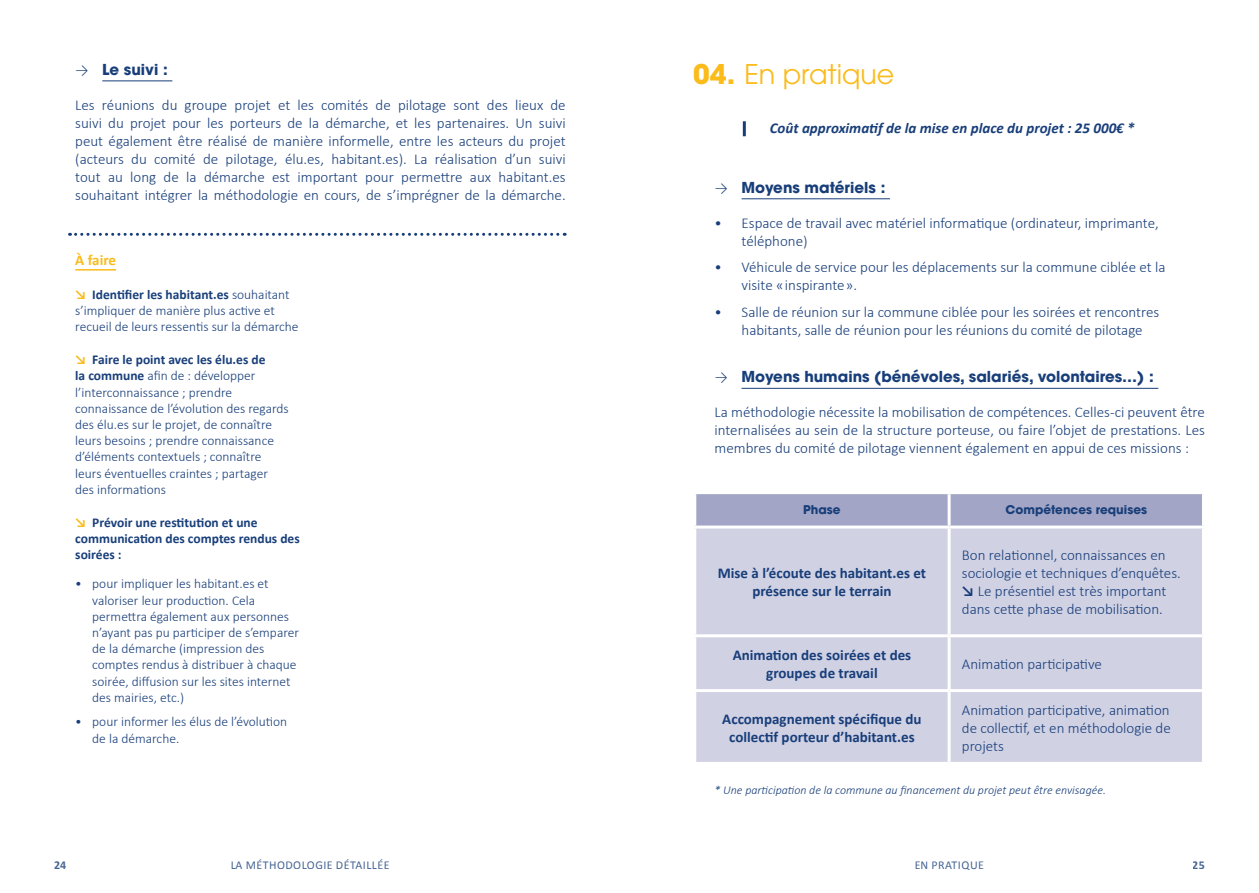
<style>
.page{position:relative;width:1259px;height:893px;background:#fff}
.page>*{position:absolute;margin:0;border:0;box-sizing:border-box;transform-origin:0 0}
.t1{font:27px "ITC Avant Garde Pro";color:#fabb1b}
.t2{font:300 15px/18px "Calibri";color:#183e7a}
.t3{font:700 15px/18px "Calibri";color:#183e7a;text-align:center}
.t4{font:700 15px "ITC Avant Garde Pro";color:#183e7a}
.t5{font:italic 700 15px "Calibri";color:#183e7a}
.t6{font:700 15px "Calibri";letter-spacing:-.005em;color:#fabb1b}
.t7{font:300 13.5px/16.2px "Calibri";color:#183e7a}
.t8{font:700 13.5px/16.2px "Calibri";color:#183e7a}
.t9{font:italic 300 12px "Calibri";color:#183e7a}
.t10{font:12px "Calibri";letter-spacing:.04em;color:#183e7a}
.t11{font:700 12px "ITC Avant Garde Pro";color:#183e7a}
.t12{font:700 12px "Calibri";color:#183e7a}
.s1{font-family:"Calibri";font-weight:300}
.s2{font-weight:700;color:#fabb1b}
.s3{font-weight:700}
.s4{color:#fabb1b}
</style>
<div class="page">
<hr style="left:743px;top:121px;width:3px;height:15px;background:#183e7a">
<hr style="left:741px;top:198px;width:149px;height:1px;background:#183e7a">
<hr style="left:741px;top:388px;width:417px;height:1px;background:#183e7a">
<hr style="left:102px;top:81px;width:70px;height:1px;background:#183e7a">
<hr style="left:75px;top:269px;width:41px;height:2px;background:#fabb1b">
<svg style="left:70px;top:233px;width:495px;height:3px"></svg>
<div style="left:696px;top:494px;width:506px;height:31px;background:#a2a5c5"></div>
<div style="left:696px;top:528px;width:506px;height:234px;background:#d0d1e3"></div>
<hr style="left:947px;top:494px;width:3px;height:31px;background:#fff">
<hr style="left:947px;top:528px;width:3px;height:106px;background:#fff">
<hr style="left:693px;top:634px;width:256px;height:3px;background:#fff">
<hr style="left:949px;top:634px;width:256px;height:3px;background:#fff">
<hr style="left:947px;top:637px;width:3px;height:52px;background:#fff">
<hr style="left:693px;top:689px;width:256px;height:3px;background:#fff">
<hr style="left:949px;top:689px;width:256px;height:3px;background:#fff">
<hr style="left:947px;top:692px;width:3px;height:70px;background:#fff">
<p class="t4" style="left:75px;top:59px;width:94px"><span class="s1">→</span> Le suivi :</p>
<p class="t2" style="left:75px;top:96px;width:492px;text-align:justify">Les réunions du groupe projet et les comités de pilotage sont des lieux de suivi du projet pour les porteurs de la démarche, et les partenaires. Un suivi peut également être réalisé de manière informelle, entre les acteurs du projet (acteurs du comité de pilotage, élu.es, habitant.es). La réalisation d’un suivi tout au long de la démarche est important pour permettre aux habitant.es souhaitant intégrer la méthodologie en cours, de s’imprégner de la démarche.</p>
<p class="t6" style="left:75px;top:250px;width:42px">À faire</p>
<p class="t7" style="left:75px;top:286px;width:225px"><span class="s2">↘</span> <span class="s3">Identifier les habitant.es</span> souhaitant s’impliquer de manière plus active et recueil de leurs ressentis sur la démarche</p>
<p class="t7" style="left:75px;top:351px;width:215px"><span class="s2">↘</span> <span class="s3">Faire le point avec les élu.es de<br>la commune</span> afin de : développer l’interconnaissance ; prendre connaissance de l’évolution des regards des élu.es sur le projet, de connaître leurs besoins ; prendre connaissance d’éléments contextuels ; connaître leurs éventuelles craintes ; partager des informations</p>
<p class="t8" style="left:75px;top:514px;width:226px"><span class="s4">↘</span> Prévoir une restitution et une communication des comptes rendus des soirées :</p>
<p class="t7" style="left:92px;top:576px;width:208px;text-indent:-17px">• pour impliquer les habitant.es et valoriser leur production. Cela permettra également aux personnes n’ayant pas pu participer de s’emparer de la démarche (impression des comptes rendus à distribuer à chaque soirée, diffusion sur les sites internet des mairies, etc.)</p>
<p class="t7" style="left:92px;top:714px;width:196px;text-indent:-17px">• pour informer les élus de l’évolution de la démarche.</p>
<h1 class="t1" style="left:693px;top:57px;width:203px"><span class="s3">04.</span> En pratique</h1>
<p class="t5" style="left:770px;top:117px;width:366px">Coût approximatif de la mise en place du projet : 25 000€ *</p>
<p class="t4" style="left:714px;top:177px;width:172px"><span class="s1">→</span> Moyens matériels :</p>
<p class="t2" style="left:741px;top:214px;width:419px;text-indent:-27px">• Espace de travail avec matériel informatique (ordinateur, imprimante, téléphone)</p>
<p class="t2" style="left:741px;top:258px;width:425px;text-indent:-27px">• Véhicule de service pour les déplacements sur la commune ciblée et la visite « inspirante ».</p>
<p class="t2" style="left:741px;top:303px;width:419px;text-indent:-27px">• Salle de réunion sur la commune ciblée pour les soirées et rencontres habitants, salle de réunion pour les réunions du comité de pilotage</p>
<p class="t4" style="left:714px;top:367px;width:441px"><span class="s1">→</span> Moyens humains (bénévoles, salariés, volontaires…) :</p>
<p class="t2" style="left:714px;top:403px;width:492px;text-align:justify">La méthodologie nécessite la mobilisation de compétences. Celles-ci peuvent être internalisées au sein de la structure porteuse, ou faire l’objet de prestations. Les membres du comité de pilotage viennent également en appui de ces missions :</p>
<p class="t11" style="left:803px;top:502px;width:39px">Phase</p>
<p class="t11" style="left:1005px;top:502px;width:143px">Compétences requises</p>
<p class="t3" style="left:718px;top:564px;width:210px">Mise à l’écoute des habitant.es et présence sur le terrain</p>
<p class="t2" style="left:962px;top:546px;width:220px">Bon relationnel, connaissances en sociologie et techniques d’enquêtes. <span class="s3">↘</span> Le présentiel est très important dans cette phase de mobilisation.</p>
<p class="t3" style="left:732px;top:645px;width:180px">Animation des soirées et des groupes de travail</p>
<p class="t2" style="left:962px;top:655px;width:141px">Animation participative</p>
<p class="t3" style="left:722px;top:709px;width:201px">Accompagnement spécifique du collectif porteur d’habitant.es</p>
<p class="t2" style="left:962px;top:700px;width:210px;text-align:justify">Animation participative, animation de collectif, et en méthodologie de projets</p>
<p class="t9" style="left:714px;top:782px;width:393px">* Une participation de la commune au financement du projet peut être envisagée.</p>
<p class="t12" style="left:54px;top:856px;width:14px">24</p>
<p class="t10" style="left:230px;top:856px;width:161px">LA MÉTHODOLOGIE DÉTAILLÉE</p>
<p class="t10" style="left:914px;top:856px;width:71px">EN PRATIQUE</p>
<p class="t12" style="left:1192px;top:856px;width:14px">25</p>
</div>
